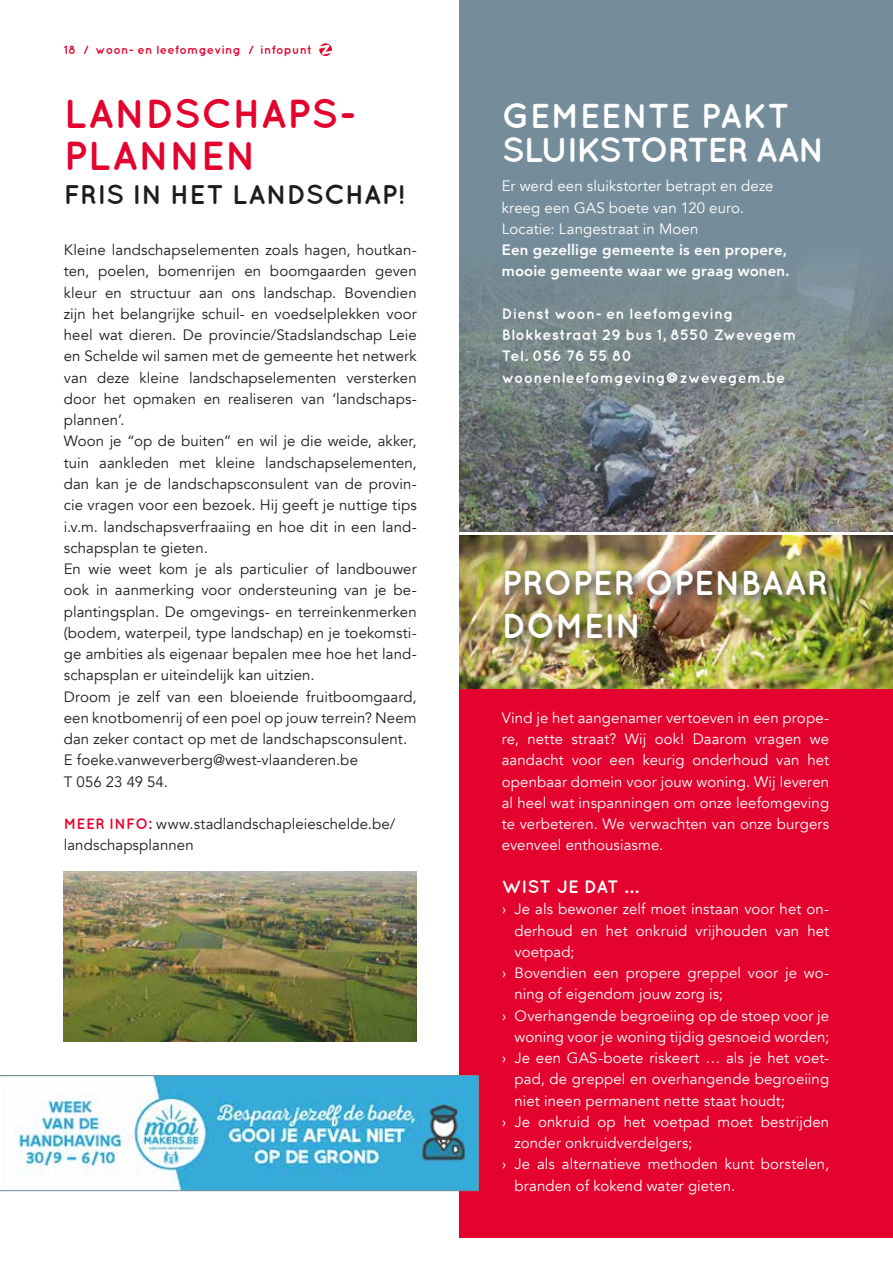
<style>
.page{position:relative;width:893px;height:1263px;background:#fff}
.page>*{position:absolute;margin:0;border:0;box-sizing:border-box;transform-origin:0 0}
.t1{font:700 40.5px/42.5px "Quicksand";letter-spacing:.01em;color:#e4032e}
.t2{font:700 34.5px/34.5px "Quicksand";letter-spacing:-.03em;color:#fff}
.t3{font:700 34.5px/42.5px "Quicksand";letter-spacing:-.01em;color:#fff}
.t4{font:700 27px "Quicksand";letter-spacing:.01em;color:#1d1d1b}
.t5{font:700 18px "Quicksand";letter-spacing:.005em;color:#fff}
.t6{font:15px/21.3px "Avenir";letter-spacing:.005em;color:#1d1d1b}
.t7{font:15px/21.3px "Avenir";letter-spacing:.005em;color:#fff}
.t8{font:700 15px/21.3px "Quicksand";letter-spacing:.015em;color:#fff}
.t9{font:800 15px/21.3px "Avenir";letter-spacing:.01em;color:#fff}
.t10{font:700 12px "Quicksand";letter-spacing:.025em;color:#e4032e}
.s1{font-family:"Quicksand";font-weight:700;color:#e4032e}
</style>
<div class="page">
<img style="left:64px;top:872px;width:353px;height:170px">
<div style="left:459px;top:0;width:434px;height:531px;background:#758d9a"></div>
<img style="left:459px;top:268px;width:434px;height:263px">
<svg style="left:319px;top:43px;width:13px;height:14px"></svg>
<div style="left:459px;top:536px;width:434px;height:701px;background:#e4032e"></div>
<img style="left:459px;top:536px;width:434px;height:153px">
<img style="left:501px;top:566px;width:338px;height:85px">
<img style="left:0;top:1075px;width:479px;height:116px">
<p class="t10" style="left:64px;top:43px;width:250px">18 / woon- en leefomgeving / infopunt</p>
<h1 class="t1" style="left:64px;top:91px;width:293px">LANDSCHAPS-<br>PLANNEN</h1>
<h3 class="t4" style="left:64px;top:178px;width:342px">FRIS IN HET LANDSCHAP!</h3>
<p class="t6" style="left:64px;top:240px;width:354px">Kleine landschapselementen zoals hagen, houtkan&shy;ten, poelen, bomenrijen en boomgaarden geven kleur en structuur aan ons landschap. Bovendien zijn het belangrijke schuil- en voedselplekken voor heel wat dieren. De provincie/Stadslandschap Leie en Schelde wil samen met de gemeente het netwerk van deze kleine landschapselementen versterken door het opmaken en realiseren van ‘landschaps&shy;plannen’.<br>Woon je “op de buiten” en wil je die weide, akker, tuin aankleden met kleine landschapselementen, dan kan je de landschapsconsulent van de provin&shy;cie vragen voor een bezoek. Hij geeft je nuttige tips i.v.m. landschapsverfraaiing en hoe dit in een land&shy;schapsplan te gieten.<br>En wie weet kom je als particulier of landbouwer ook in aanmerking voor ondersteuning van je be&shy;plantingsplan. De omgevings- en terreinkenmerken (bodem, waterpeil, type landschap) en je toekomsti&shy;ge ambities als eigenaar bepalen mee hoe het land&shy;schapsplan er uiteindelijk kan uitzien.<br>Droom je zelf van een bloeiende fruitboomgaard, een knotbomenrij of een poel op jouw terrein? Neem dan zeker contact op met de landschapsconsulent.<br>E foeke.vanweverberg@west-vlaanderen.be<br>T 056 23 49 54.</p>
<p class="t6" style="left:64px;top:813px;width:333px"><span class="s1">MEER INFO:</span> www.stadlandschapleieschelde.be/ landschapsplannen</p>
<h2 class="t2" style="left:502px;top:97px;width:324px">GEMEENTE PAKT<br>SLUIKSTORTER AAN</h2>
<p class="t7" style="left:502px;top:176px;width:273px">Er werd een sluikstorter betrapt en deze kreeg een GAS boete van 120 euro.<br>Locatie: Langestraat in Moen</p>
<p class="t9" style="left:502px;top:238px;width:289px">Een gezellige gemeente is een propere, mooie gemeente waar we graag wonen.</p>
<p class="t8" style="left:502px;top:303px;width:297px">Dienst woon- en leefomgeving<br>Blokkestraat 29 bus 1, 8550 Zwevegem<br>Tel. 056 76 55 80 woonenleefomgeving@zwevegem.be</p>
<h2 class="t3" style="left:502px;top:561px;width:328px">PROPER OPENBAAR<br>DOMEIN</h2>
<p class="t7" style="left:502px;top:707px;width:329px;text-align:justify">Vind je het aangenamer vertoeven in een prope&shy;re, nette straat? Wij ook! Daarom vragen we aandacht voor een keurig onderhoud van het openbaar domein voor jouw woning. Wij leveren al heel wat inspanningen om onze leefomgeving te verbeteren. We verwachten van onze burgers evenveel enthousiasme.</p>
<p class="t5" style="left:502px;top:876px;width:136px">WIST JE DAT …</p>
<p class="t7" style="left:502px;top:899px;width:329px">› Je als bewoner zelf moet instaan voor het on-</p>
<p class="t7" style="left:514px;top:920px;width:316px">derhoud en het onkruid vrijhouden van het</p>
<p class="t7" style="left:514px;top:941px;width:61px">voetpad;</p>
<p class="t7" style="left:502px;top:962px;width:329px">› Bovendien een propere greppel voor je wo-</p>
<p class="t7" style="left:514px;top:984px;width:210px">ning of eigendom jouw zorg is;</p>
<p class="t7" style="left:502px;top:1005px;width:329px">› Overhangende begroeiing op de stoep voor je</p>
<p class="t7" style="left:514px;top:1026px;width:316px">woning voor je woning tijdig gesnoeid worden;</p>
<p class="t7" style="left:502px;top:1047px;width:329px">› Je een GAS-boete riskeert … als je het voet-</p>
<p class="t7" style="left:514px;top:1069px;width:316px">pad, de greppel en overhangende begroeiing</p>
<p class="t7" style="left:514px;top:1090px;width:272px">niet ineen permanent nette staat houdt;</p>
<p class="t7" style="left:502px;top:1111px;width:329px">› Je onkruid op het voetpad moet bestrijden</p>
<p class="t7" style="left:514px;top:1132px;width:179px">zonder onkruidverdelgers;</p>
<p class="t7" style="left:502px;top:1154px;width:329px">› Je als alternatieve methoden kunt borstelen,</p>
<p class="t7" style="left:514px;top:1175px;width:222px">branden of kokend water gieten.</p>
</div>
